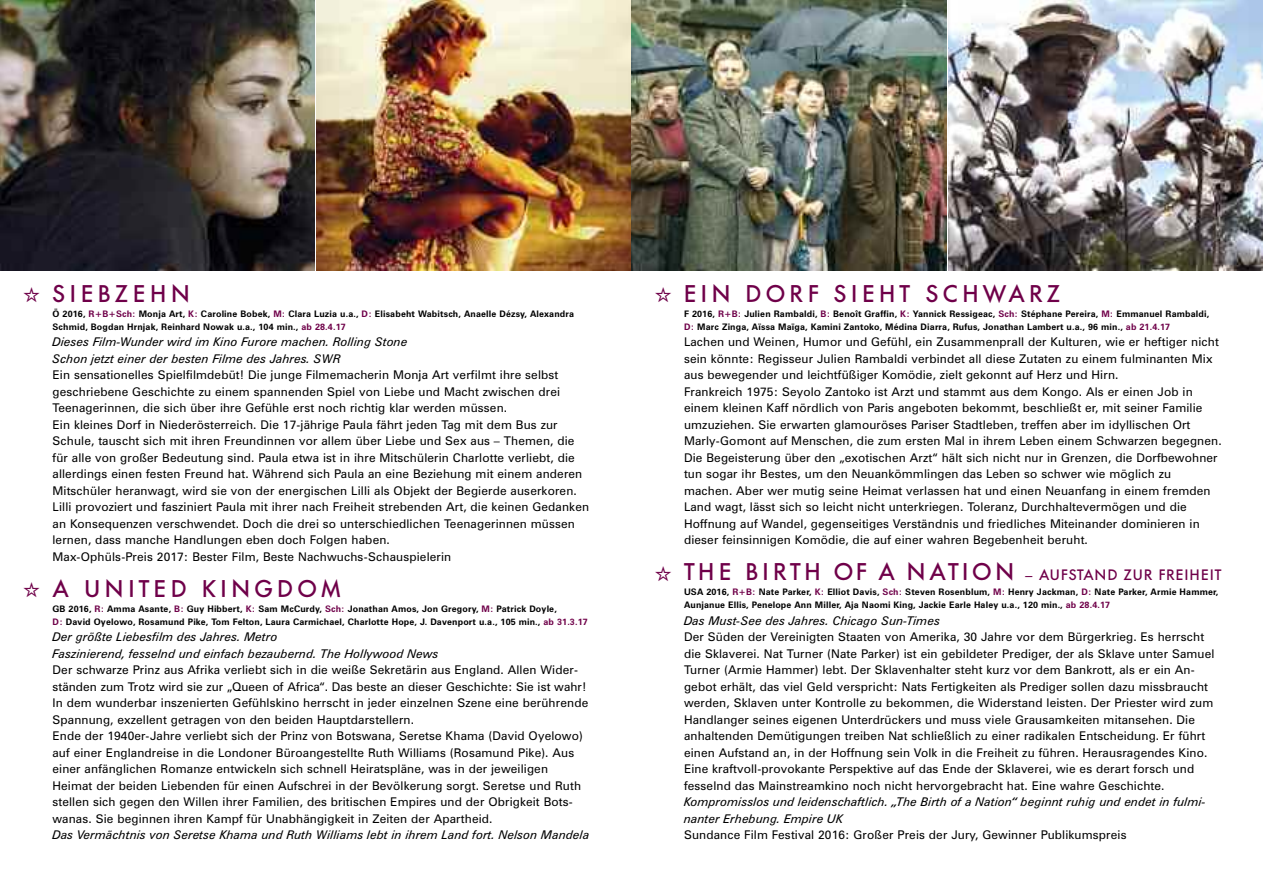
<style>
.page{position:relative;width:1263px;height:893px;background:#fff}
.page>*{position:absolute;margin:0;border:0;box-sizing:border-box;transform-origin:0 0}
.t1{font:500 24px "Futura BQ";letter-spacing:.17em;color:#6f0049}
.t2{font:500 24px "Futura BQ";letter-spacing:.21em;color:#6f0049}
.t3{font:500 15px "Futura BQ";letter-spacing:.07em;color:#6f0049}
.t4{font:12px/16.5px "Zurich BT";letter-spacing:.01em;color:#000}
.t5{font:italic 12px/16.5px "Zurich BT";color:#000}
.t6{font:700 9px/12.8px "Zurich BT";letter-spacing:.015em;color:#000}
.s1{color:#6f0049}
.s2{font-size:24px}
</style>
<div class="page">
<img style="left:0;top:0;width:315px;height:270px">
<img style="left:317px;top:0;width:629px;height:270px">
<img style="left:948px;top:0;width:315px;height:270px">
<h1 class="t2" style="left:53px;top:280px;width:139px">SIEBZEHN</h1>
<p class="t6" style="left:53px;top:308px;width:523px">Ö 2016, <span class="s1">R+B+Sch:</span> Monja Art, <span class="s1">K:</span> Caroline Bobek, <span class="s1">M:</span> Clara Luzia u.a., <span class="s1">D:</span> Elisabeht Wabitsch, Anaelle Dézsy, Alexandra<br>Schmid, Bogdan Hrnjak, Reinhard Nowak u.a., 104 min., <span class="s1">ab 28.4.17</span></p>
<p class="t5" style="left:53px;top:335px;width:357px">Dieses Film-Wunder wird im Kino Furore machen. Rolling Stone<br>Schon jetzt einer der besten Filme des Jahres. SWR</p>
<p class="t4" style="left:53px;top:368px;width:538px">Ein sensationelles Spielfilmdebüt! Die junge Filmemacherin Monja Art verfilmt ihre selbst geschriebene Geschichte zu einem spannenden Spiel von Liebe und Macht zwischen drei Teenagerinnen, die sich über ihre Gefühle erst noch richtig klar werden müssen.<br>Ein kleines Dorf in Niederösterreich. Die 17-jährige Paula fährt jeden Tag mit dem Bus zur Schule, tauscht sich mit ihren Freundinnen vor allem über Liebe und Sex aus – Themen, die für alle von großer Bedeutung sind. Paula etwa ist in ihre Mitschülerin Charlotte verliebt, die allerdings einen festen Freund hat. Während sich Paula an eine Beziehung mit einem anderen Mitschüler heranwagt, wird sie von der energischen Lilli als Objekt der Begierde auserkoren.<br>Lilli provoziert und fasziniert Paula mit ihrer nach Freiheit strebenden Art, die keinen Gedanken an Konsequenzen verschwendet. Doch die drei so unterschiedlichen Teenagerinnen müssen lernen, dass manche Handlungen eben doch Folgen haben.<br>Max-Ophüls-Preis 2017: Bester Film, Beste Nachwuchs-Schauspielerin</p>
<h1 class="t1" style="left:53px;top:575px;width:290px">A UNITED KINGDOM</h1>
<p class="t6" style="left:53px;top:603px;width:537px">GB 2016, <span class="s1">R:</span> Amma Asante, <span class="s1">B:</span> Guy Hibbert, <span class="s1">K:</span> Sam McCurdy, <span class="s1">Sch:</span> Jonathan Amos, Jon Gregory, <span class="s1">M:</span> Patrick Doyle,<br><span class="s1">D:</span> David Oyelowo, Rosamund Pike, Tom Felton, Laura Carmichael, Charlotte Hope, J. Davenport u.a., 105 min., <span class="s1">ab 31.3.17</span></p>
<p class="t5" style="left:53px;top:630px;width:388px">Der größte Liebesfilm des Jahres. Metro<br>Faszinierend, fesselnd und einfach bezaubernd. The Hollywood News</p>
<p class="t4" style="left:52px;top:663px;width:537px">Der schwarze Prinz aus Afrika verliebt sich in die weiße Sekretärin aus England. Allen Wider&shy;ständen zum Trotz wird sie zur „Queen of Africa“. Das beste an dieser Geschichte: Sie ist wahr!<br>In dem wunderbar inszenierten Gefühlskino herrscht in jeder einzelnen Szene eine berührende Spannung, exzellent getragen von den beiden Hauptdarstellern.<br>Ende der 1940er-Jahre verliebt sich der Prinz von Botswana, Seretse Khama (David Oyelowo) auf einer Englandreise in die Londoner Büroangestellte Ruth Williams (Rosamund Pike). Aus einer anfänglichen Romanze entwickeln sich schnell Heiratspläne, was in der jeweiligen Heimat der beiden Liebenden für einen Aufschrei in der Bevölkerung sorgt. Seretse und Ruth stellen sich gegen den Willen ihrer Familien, des britischen Empires und der Obrigkeit Bots&shy;wanas. Sie beginnen ihren Kampf für Unabhängigkeit in Zeiten der Apartheid.</p>
<p class="t5" style="left:52px;top:828px;width:539px">Das Vermächtnis von Seretse Khama und Ruth Williams lebt in ihrem Land fort. Nelson Mandela</p>
<h1 class="t1" style="left:684px;top:280px;width:378px">EIN DORF SIEHT SCHWARZ</h1>
<p class="t6" style="left:684px;top:308px;width:527px">F 2016, <span class="s1">R+B:</span> Julien Rambaldi, <span class="s1">B:</span> Benoît Graffin, <span class="s1">K:</span> Yannick Ressigeac, <span class="s1">Sch:</span> Stéphane Pereira, <span class="s1">M:</span> Emmanuel Rambaldi,<br><span class="s1">D:</span> Marc Zinga, Aïssa Maïga, Kamini Zantoko, Médina Diarra, Rufus, Jonathan Lambert u.a., 96 min., <span class="s1">ab 21.4.17</span></p>
<p class="t4" style="left:684px;top:335px;width:539px">Lachen und Weinen, Humor und Gefühl, ein Zusammenprall der Kulturen, wie er heftiger nicht sein könnte: Regisseur Julien Rambaldi verbindet all diese Zutaten zu einem fulminanten Mix aus bewegender und leichtfüßiger Komödie, zielt gekonnt auf Herz und Hirn.<br>Frankreich 1975: Seyolo Zantoko ist Arzt und stammt aus dem Kongo. Als er einen Job in einem kleinen Kaff nördlich von Paris angeboten bekommt, beschließt er, mit seiner Familie umzuziehen. Sie erwarten glamouröses Pariser Stadtleben, treffen aber im idyllischen Ort Marly-Gomont auf Menschen, die zum ersten Mal in ihrem Leben einem Schwarzen begegnen.<br>Die Begeisterung über den „exotischen Arzt“ hält sich nicht nur in Grenzen, die Dorfbewohner tun sogar ihr Bestes, um den Neuankömmlingen das Leben so schwer wie möglich zu machen. Aber wer mutig seine Heimat verlassen hat und einen Neuanfang in einem fremden Land wagt, lässt sich so leicht nicht unterkriegen. Toleranz, Durchhaltevermögen und die Hoffnung auf Wandel, gegenseitiges Verständnis und friedliches Miteinander dominieren in dieser feinsinnigen Komödie, die auf einer wahren Begebenheit beruht.</p>
<p class="t3" style="left:684px;top:567px;width:539px"><span class="s2">THE BIRTH OF A NATION</span> – AUFSTAND ZUR FREIHEIT</p>
<p class="t6" style="left:684px;top:587px;width:536px">USA 2016, <span class="s1">R+B:</span> Nate Parker, <span class="s1">K:</span> Elliot Davis, <span class="s1">Sch:</span> Steven Rosenblum, <span class="s1">M:</span> Henry Jackman, <span class="s1">D:</span> Nate Parker, Armie Hammer,<br>Aunjanue Ellis, Penelope Ann Miller, Aja Naomi King, Jackie Earle Haley u.a., 120 min., <span class="s1">ab 28.4.17</span></p>
<p class="t5" style="left:684px;top:613px;width:258px">Das Must-See des Jahres. Chicago Sun-Times</p>
<p class="t4" style="left:684px;top:630px;width:532px">Der Süden der Vereinigten Staaten von Amerika, 30 Jahre vor dem Bürgerkrieg. Es herrscht die Sklaverei. Nat Turner (Nate Parker) ist ein gebildeter Prediger, der als Sklave unter Samuel Turner (Armie Hammer) lebt. Der Sklavenhalter steht kurz vor dem Bankrott, als er ein An&shy;gebot erhält, das viel Geld verspricht: Nats Fertigkeiten als Prediger sollen dazu missbraucht werden, Sklaven unter Kontrolle zu bekommen, die Widerstand leisten. Der Priester wird zum Handlanger seines eigenen Unterdrückers und muss viele Grausamkeiten mitansehen. Die anhaltenden Demütigungen treiben Nat schließlich zu einer radikalen Entscheidung. Er führt einen Aufstand an, in der Hoffnung sein Volk in die Freiheit zu führen. Herausragendes Kino.<br>Eine kraftvoll-provokante Perspektive auf das Ende der Sklaverei, wie es derart forsch und fesselnd das Mainstreamkino noch nicht hervorgebracht hat. Eine wahre Geschichte.</p>
<p class="t5" style="left:684px;top:795px;width:523px">Kompromisslos und leidenschaftlich. „The Birth of a Nation“ beginnt ruhig und endet in fulmi&shy;nanter Erhebung. Empire UK</p>
<p class="t4" style="left:684px;top:828px;width:444px">Sundance Film Festival 2016: Großer Preis der Jury, Gewinner Publikumspreis</p>
</div>
